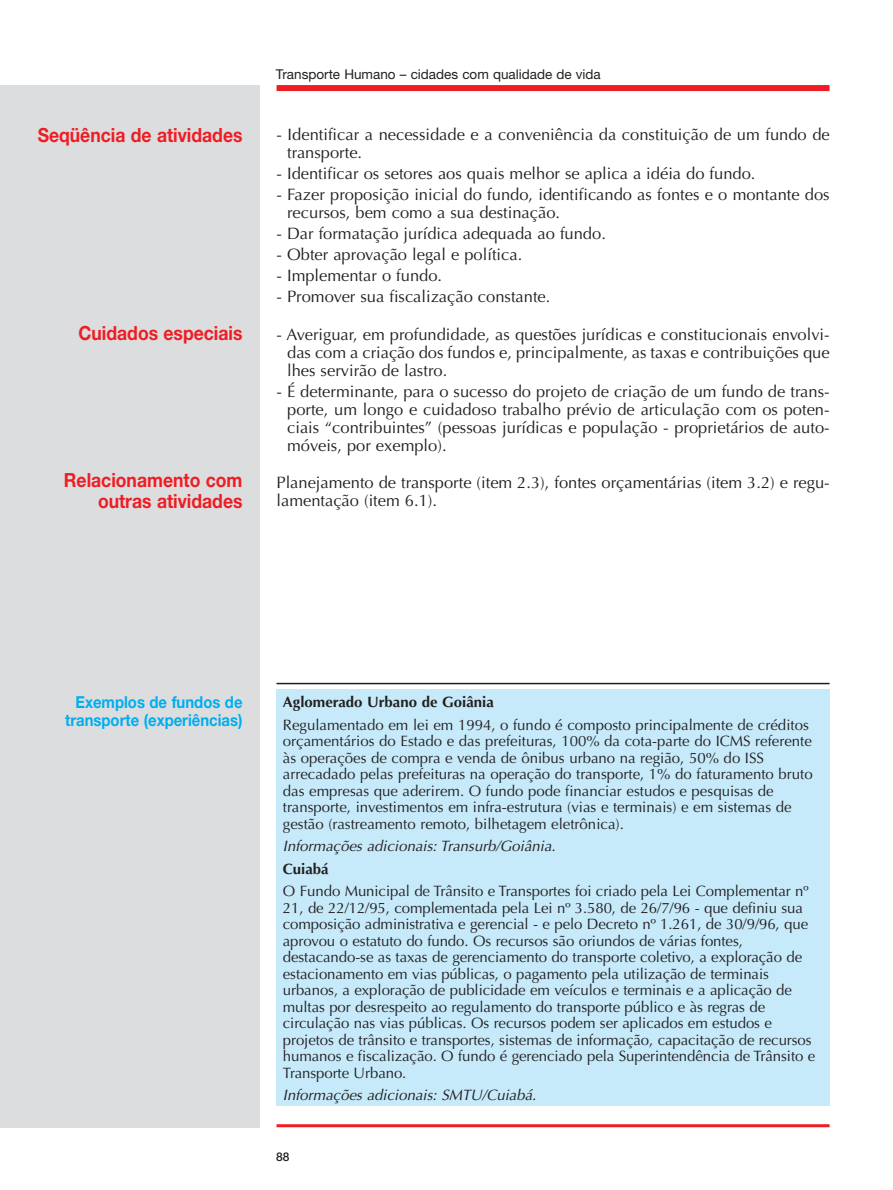
<style>
.page{position:relative;width:893px;height:1190px;background:#fff}
.page>*{position:absolute;margin:0;border:0;box-sizing:border-box;transform-origin:0 0}
.t1{font:700 19.5px/21px "Helvetica Neue";color:#ee1d23;text-align:right;scale:.9 1}
.t2{font:16.5px/18px "Optima";color:#231f20}
.t3{font:700 16.5px/18px "Helvetica Neue";color:#00aeef;text-align:right;scale:.9 1}
.t4{font:15px/16.5px "Optima";letter-spacing:-.005em;color:#231f20}
.t5{font:italic 15px "Optima";color:#231f20}
.t6{font:700 15px "Optima";color:#231f20}
.t7{font:13.5px "Helvetica Neue";color:#231f20}
.t8{font:500 12px "Helvetica Neue";color:#231f20}
</style>
<div class="page">
<div style="left:276px;top:85px;width:553px;height:6px;background:#ee1d23"></div>
<hr style="left:276px;top:1124px;width:553px;height:3px;background:#ee1d23">
<div style="left:0;top:85px;width:259px;height:1042px;background:#dcdddf"></div>
<div style="left:276px;top:689px;width:553px;height:417px;background:#c6eafa"></div>
<hr style="left:276px;top:683px;width:553px;height:1px;background:#231f20">
<h1 class="t1" style="left:38px;top:126px;width:229px">Seqüência de atividades</h1>
<h1 class="t1" style="left:79px;top:324px;width:184px">Cuidados especiais</h1>
<h1 class="t1" style="left:64px;top:471px;width:200px">Relacionamento com outras atividades</h1>
<p class="t7" style="left:276px;top:69px;width:326px">Transporte Humano – cidades com qualidade de vida</p>
<p class="t2" style="left:287px;top:129px;width:544px;text-indent:-11px">- Identificar a necessidade e a conveniência da constituição de um fundo de transporte.</p>
<p class="t2" style="left:276px;top:168px;width:480px">- Identificar os setores aos quais melhor se aplica a idéia do fundo.</p>
<p class="t2" style="left:287px;top:189px;width:544px;text-indent:-11px">- Fazer proposição inicial do fundo, identificando as fontes e o montante dos recursos, bem como a sua destinação.</p>
<p class="t2" style="left:276px;top:228px;width:331px">- Dar formatação jurídica adequada ao fundo.</p>
<p class="t2" style="left:276px;top:249px;width:247px">- Obter aprovação legal e política.</p>
<p class="t2" style="left:276px;top:270px;width:167px">- Implementar o fundo.</p>
<p class="t2" style="left:276px;top:291px;width:275px">- Promover sua fiscalização constante.</p>
<p class="t2" style="left:287px;top:329px;width:544px;text-align:justify;text-indent:-11px">- Averiguar, em profundidade, as questões jurídicas e constitucionais envolvi&shy;das com a criação dos fundos e, principalmente, as taxas e contribuições que lhes servirão de lastro.</p>
<p class="t2" style="left:287px;top:386px;width:544px;text-align:justify;text-indent:-11px">- É determinante, para o sucesso do projeto de criação de um fundo de trans&shy;porte, um longo e cuidadoso trabalho prévio de articulação com os poten&shy;ciais “contribuintes” (pessoas jurídicas e população - proprietários de auto&shy;móveis, por exemplo).</p>
<p class="t2" style="left:276px;top:477px;width:554px">Planejamento de transporte (item 2.3), fontes orçamentárias (item 3.2) e regu&shy;lamentação (item 6.1).</p>
<p class="t3" style="left:65px;top:695px;width:198px">Exemplos de fundos de transporte (experiências)</p>
<p class="t6" style="left:283px;top:693px;width:212px">Aglomerado Urbano de Goiânia</p>
<p class="t4" style="left:283px;top:719px;width:531px">Regulamentado em lei em 1994, o fundo é composto principalmente de créditos orçamentários do Estado e das prefeituras, 100% da cota-parte do ICMS referente às operações de compra e venda de ônibus urbano na região, 50% do ISS arrecadado pelas prefeituras na operação do transporte, 1% do faturamento bruto das empresas que aderirem. O fundo pode financiar estudos e pesquisas de transporte, investimentos em infra-estrutura (vias e terminais) e em sistemas de gestão (rastreamento remoto, bilhetagem eletrônica).</p>
<p class="t5" style="left:283px;top:840px;width:277px">Informações adicionais:Transurb/Goiânia.</p>
<p class="t6" style="left:283px;top:859px;width:47px">Cuiabá</p>
<p class="t4" style="left:283px;top:886px;width:534px">O Fundo Municipal de Trânsito e Transportes foi criado pela Lei Complementar nº 21, de 22/12/95, complementada pela Lei nº 3.580, de 26/7/96 - que definiu sua composição administrativa e gerencial - e pelo Decreto nº 1.261, de 30/9/96, que aprovou o estatuto do fundo. Os recursos são oriundos de várias fontes, destacando-se as taxas de gerenciamento do transporte coletivo, a exploração de estacionamento em vias públicas, o pagamento pela utilização de terminais urbanos, a exploração de publicidade em veículos e terminais e a aplicação de multas por desrespeito ao regulamento do transporte público e às regras de circulação nas vias públicas. Os recursos podem ser aplicados em estudos e projetos de trânsito e transportes, sistemas de informação, capacitação de recursos humanos e fiscalização. O fundo é gerenciado pela Superintendência de Trânsito e Transporte Urbano.</p>
<p class="t5" style="left:283px;top:1089px;width:258px">Informações adicionais: SMTU/Cuiabá.</p>
<p class="t8" style="left:276px;top:1152px;width:15px">88</p>
</div>
